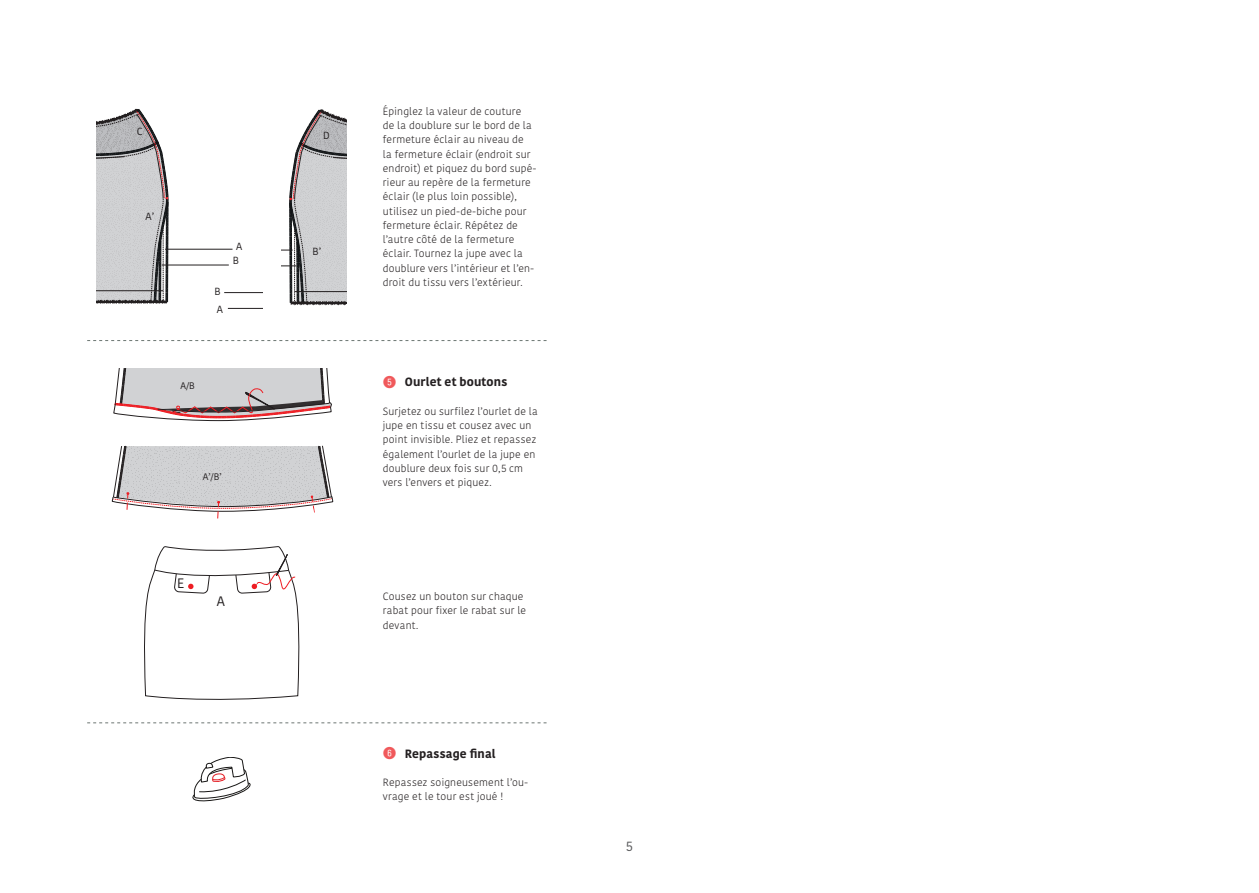
<style>
.page{position:relative;width:1259px;height:893px;background:#fff}
.page>*{position:absolute;margin:0;border:0;box-sizing:border-box;transform-origin:0 0}
.t1{font:13.65px "Kohinoor";color:#231f20}
.t2{font:13.5px "Kohinoor";color:#57585a}
.t3{font:700 12px "Kohinoor";letter-spacing:.015em;color:#231f20}
.t4{font:300 10.5px/14.2px "Kohinoor";letter-spacing:.02em;color:#231f20}
.t5{font:10.35px/13.2px "Kohinoor";color:#231f20;text-align:center}
.t6{font:9.45px "Kohinoor";color:#231f20}
.s1{font-family:"Fyra Numeric Circle Closed";font-weight:400;font-size:16.5px;color:#f0595b}
</style>
<div class="page">
<hr style="left:162px;top:265px;width:67px;height:1px;background:#231f20">
<hr style="left:165px;top:249px;width:67px;height:1px;background:#231f20">
<svg style="left:97px;top:109px;width:72px;height:194px;background:#b8b8ba"></svg>
<hr style="left:228px;top:308px;width:34px;height:1px;background:#231f20">
<hr style="left:224px;top:292px;width:38px;height:1px;background:#231f20">
<svg style="left:282px;top:110px;width:65px;height:194px"></svg>
<svg style="left:113px;top:369px;width:219px;height:52px;background:#c8bdbe"></svg>
<svg style="left:112px;top:445px;width:221px;height:73px"></svg>
<svg style="left:144px;top:546px;width:156px;height:154px"></svg>
<svg style="left:87px;top:722px;width:459px;height:1px"></svg>
<svg style="left:87px;top:340px;width:459px;height:1px"></svg>
<svg style="left:193px;top:757px;width:57px;height:44px"></svg>
<p class="t5" style="left:137px;top:125px;width:7px">C</p>
<p class="t5" style="left:146px;top:210px;width:10px">A’</p>
<p class="t5" style="left:215px;top:282px;width:10px;line-height:18px;text-align:left">B<br>A</p>
<p class="t5" style="left:233px;top:240px;width:11px">A<br>B</p>
<p class="t6" style="left:180px;top:379px;width:16px">A/B</p>
<p class="t6" style="left:203px;top:471px;width:20px">A’/B’</p>
<h1 class="t1" style="left:177px;top:575px;width:9px">E</h1>
<h1 class="t1" style="left:217px;top:592px;width:10px">A</h1>
<p class="t5" style="left:323px;top:129px;width:8px">D</p>
<p class="t5" style="left:312px;top:245px;width:10px">B’</p>
<p class="t4" style="left:383px;top:104px;width:155px">Épinglez la valeur de couture<br>de la doublure sur le bord de la fermeture éclair au niveau de<br>la fermeture éclair (endroit sur endroit) et piquez du bord supé‑ rieur au repère de la fermeture éclair (le plus loin possible), utilisez un pied-de-biche pour fermeture éclair. Répétez de l’autre côté de la fermeture éclair. Tournez la jupe avec la doublure vers l’intérieur et l’en‑ droit du tissu vers l’extérieur.</p>
<p class="t3" style="left:383px;top:374px;width:126px"><span class="s1">5</span> Ourlet et boutons</p>
<p class="t4" style="left:383px;top:404px;width:157px">Surjetez ou surfilez l’ourlet de la jupe en tissu et cousez avec un point invisible. Pliez et repassez également l’ourlet de la jupe en doublure deux fois sur 0,5 cm vers l’envers et piquez.</p>
<p class="t4" style="left:383px;top:590px;width:145px">Cousez un bouton sur chaque rabat pour fixer le rabat sur le devant.</p>
<p class="t3" style="left:383px;top:746px;width:114px"><span class="s1">6</span> Repassage final</p>
<p class="t4" style="left:383px;top:776px;width:147px">Repassez soigneusement l’ou‑ vrage et le tour est joué !</p>
<p class="t2" style="left:626px;top:837px;width:9px">5</p>
</div>
